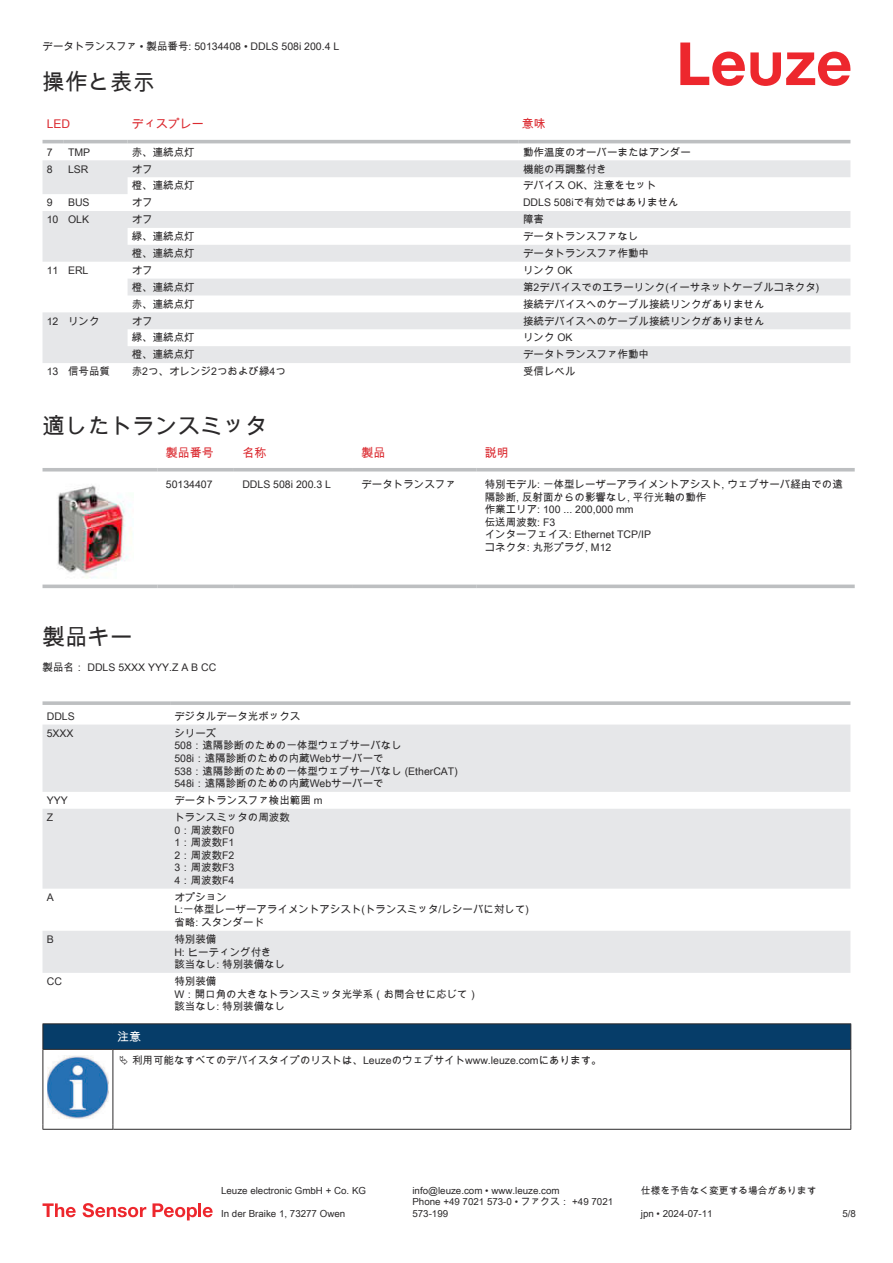
<style>
.page{position:relative;width:893px;height:1263px;background:#fff}
.page>*{position:absolute;margin:0;border:0;box-sizing:border-box;transform-origin:0 0}
.t1{font:22.5px "Arial Unicode MS";color:#2b292a}
.t2{font:12px "Arial Unicode MS";color:#db2a30}
.t3{font:12px "Arial Unicode MS";color:#fff}
.t4{font:10.5px/12.6px "Arial Unicode MS";color:#2b292a}
.t5{font:9.75px/11.7px "Arial Unicode MS";color:#2b292a}
</style>
<div class="page">
<svg style="left:680px;top:43px;width:170px;height:43px"></svg>
<svg style="left:43px;top:160px;width:807px;height:203px;fill:#eaebec"></svg>
<hr style="left:43px;top:140px;width:21px;height:3px;background:#bdbfc1">
<hr style="left:64px;top:140px;width:64px;height:3px;background:#bdbfc1">
<hr style="left:128px;top:140px;width:391px;height:3px;background:#bdbfc1">
<hr style="left:519px;top:140px;width:331px;height:3px;background:#bdbfc1">
<svg style="left:43px;top:471px;width:812px;height:1px"></svg>
<hr style="left:43px;top:468px;width:114px;height:3px;background:#bdbfc1">
<hr style="left:157px;top:468px;width:77px;height:3px;background:#bdbfc1">
<hr style="left:234px;top:468px;width:119px;height:3px;background:#bdbfc1">
<hr style="left:353px;top:468px;width:123px;height:3px;background:#bdbfc1">
<hr style="left:476px;top:468px;width:379px;height:3px;background:#bdbfc1">
<svg style="left:43px;top:584px;width:114px;height:4px"></svg>
<svg style="left:157px;top:584px;width:77px;height:4px"></svg>
<svg style="left:234px;top:584px;width:119px;height:4px"></svg>
<svg style="left:353px;top:584px;width:123px;height:4px"></svg>
<svg style="left:476px;top:584px;width:379px;height:4px;background:#c6c8c9"></svg>
<img style="left:57px;top:485px;width:75px;height:93px">
<svg style="left:43px;top:724px;width:807px;height:249px;fill:#e6e7e9"></svg>
<svg style="left:43px;top:701px;width:127px;height:4px"></svg>
<svg style="left:170px;top:701px;width:680px;height:4px;background:#c3c5c7"></svg>
<svg style="left:43px;top:1203px;width:33px;height:14px"></svg>
<svg style="left:83px;top:1203px;width:63px;height:14px"></svg>
<svg style="left:153px;top:1203px;width:44px;height:17px"></svg>
<hr style="left:198px;top:1203px;width:3px;height:14px;background:#ed272d">
<svg style="left:203px;top:1207px;width:10px;height:10px"></svg>
<svg style="left:44px;top:1050px;width:806px;height:79px"></svg>
<hr style="left:43px;top:1023px;width:70px;height:1px;background:#2b292a">
<hr style="left:43px;top:1049px;width:70px;height:1px;background:#2b292a">
<hr style="left:113px;top:1023px;width:738px;height:1px;background:#2b292a">
<div style="left:43px;top:1024px;width:808px;height:25px;background:#063d69"></div>
<hr style="left:113px;top:1049px;width:738px;height:1px;background:#2b292a">
<hr style="left:43px;top:1050px;width:1px;height:75px;background:#2b292a">
<hr style="left:113px;top:1050px;width:1px;height:75px;background:#2b292a">
<hr style="left:850px;top:1050px;width:1px;height:75px;background:#2b292a">
<hr style="left:43px;top:1129px;width:70px;height:1px;background:#2b292a">
<hr style="left:113px;top:1129px;width:738px;height:1px;background:#2b292a">
<img style="left:47px;top:1056px;width:61px;height:62px">
<div style="left:115px;top:1050px;width:734px;height:20px;background:#fff"></div>
<p class="t4" style="left:43px;top:40px;width:298px">データトランスファ • 製品番号: 50134408 • DDLS 508i 200.4 L</p>
<h1 class="t1" style="left:43px;top:66px;width:114px">操作と表示</h1>
<p class="t2" style="left:47px;top:117px;width:25px">LED</p>
<p class="t2" style="left:132px;top:115px;width:73px">ディスプレー</p>
<p class="t2" style="left:522px;top:115px;width:25px">意味</p>
<p class="t4" style="left:47px;top:145px;width:7px">7</p>
<p class="t4" style="left:68px;top:145px;width:24px">TMP</p>
<p class="t4" style="left:132px;top:145px;width:65px">赤、連続点灯</p>
<p class="t4" style="left:523px;top:145px;width:169px">動作温度のオーバーまたはアンダー</p>
<p class="t4" style="left:47px;top:162px;width:7px">8</p>
<p class="t4" style="left:68px;top:163px;width:22px">LSR</p>
<p class="t4" style="left:132px;top:162px;width:22px">オフ</p>
<p class="t4" style="left:523px;top:162px;width:85px">機能の再調整付き</p>
<p class="t4" style="left:132px;top:179px;width:65px">橙、連続点灯</p>
<p class="t4" style="left:523px;top:179px;width:135px">デバイス OK、注意をセット</p>
<p class="t4" style="left:47px;top:196px;width:7px">9</p>
<p class="t4" style="left:68px;top:196px;width:23px">BUS</p>
<p class="t4" style="left:132px;top:196px;width:22px">オフ</p>
<p class="t4" style="left:523px;top:196px;width:157px">DDLS 508iで有効ではありません</p>
<p class="t4" style="left:47px;top:213px;width:44px">10 OLK</p>
<p class="t4" style="left:132px;top:213px;width:22px">オフ</p>
<p class="t4" style="left:523px;top:213px;width:22px">障害</p>
<p class="t4" style="left:132px;top:230px;width:65px">緑、連続点灯</p>
<p class="t4" style="left:523px;top:230px;width:117px">データトランスファなし</p>
<p class="t4" style="left:132px;top:247px;width:65px">橙、連続点灯</p>
<p class="t4" style="left:523px;top:247px;width:127px">データトランスファ作動中</p>
<p class="t4" style="left:47px;top:264px;width:43px">11 ERL</p>
<p class="t4" style="left:132px;top:264px;width:22px">オフ</p>
<p class="t4" style="left:523px;top:264px;width:51px">リンク OK</p>
<p class="t4" style="left:132px;top:281px;width:65px">橙、連続点灯</p>
<p class="t4" style="left:523px;top:281px;width:298px">第2デバイスでのエラーリンク(イーサネットケーブルコネクタ)</p>
<p class="t4" style="left:132px;top:297px;width:65px">赤、連続点灯</p>
<p class="t4" style="left:523px;top:297px;width:243px">接続デバイスへのケーブル接続リンクがありません</p>
<p class="t4" style="left:47px;top:314px;width:54px">12 リンク</p>
<p class="t4" style="left:132px;top:314px;width:22px">オフ</p>
<p class="t4" style="left:523px;top:314px;width:243px">接続デバイスへのケーブル接続リンクがありません</p>
<p class="t4" style="left:132px;top:331px;width:65px">緑、連続点灯</p>
<p class="t4" style="left:523px;top:331px;width:51px">リンク OK</p>
<p class="t4" style="left:132px;top:348px;width:65px">橙、連続点灯</p>
<p class="t4" style="left:523px;top:348px;width:127px">データトランスファ作動中</p>
<p class="t4" style="left:47px;top:365px;width:65px">13 信号品質</p>
<p class="t4" style="left:132px;top:365px;width:156px">赤2つ、オレンジ2つおよび緑4つ</p>
<p class="t4" style="left:523px;top:365px;width:54px">受信レベル</p>
<h1 class="t1" style="left:43px;top:410px;width:227px">適したトランスミッタ</h1>
<p class="t2" style="left:166px;top:444px;width:49px">製品番号</p>
<p class="t2" style="left:242px;top:444px;width:25px">名称</p>
<p class="t2" style="left:361px;top:444px;width:25px">製品</p>
<p class="t2" style="left:485px;top:444px;width:25px">説明</p>
<p class="t4" style="left:166px;top:478px;width:48px">50134407</p>
<p class="t4" style="left:242px;top:478px;width:90px">DDLS 508i 200.3 L</p>
<p class="t4" style="left:361px;top:478px;width:96px">データトランスファ</p>
<p class="t4" style="left:485px;top:478px;width:360px">特別モデル: 一体型レーザーアライメントアシスト, ウェブサーバ経由での遠隔診断, 反射面からの影響なし, 平行光軸の動作<br>作業エリア: 100 ... 200,000 mm<br>伝送周波数: F3<br>インターフェイス: Ethernet TCP/IP<br>コネクタ: 丸形プラグ, M12</p>
<h1 class="t1" style="left:43px;top:620px;width:91px">製品キー</h1>
<p class="t4" style="left:43px;top:660px;width:175px">製品名： DDLS 5XXX YYY.Z A B CC</p>
<p class="t4" style="left:47px;top:710px;width:30px">DDLS</p>
<p class="t4" style="left:174px;top:710px;width:127px">デジタルデータ光ボックス</p>
<p class="t4" style="left:47px;top:726px;width:28px">5XXX</p>
<p class="t4" style="left:174px;top:726px;width:285px">シリーズ<br>508：遠隔診断のための一体型ウェブサーバなし<br>508i：遠隔診断のための内蔵Webサーバーで<br>538：遠隔診断のための一体型ウェブサーバなし (EtherCAT)<br>548i：遠隔診断のための内蔵Webサーバーで</p>
<p class="t4" style="left:47px;top:794px;width:23px">YYY</p>
<p class="t4" style="left:174px;top:794px;width:150px">データトランスファ検出範囲 m</p>
<p class="t4" style="left:47px;top:811px;width:8px">Z</p>
<p class="t4" style="left:174px;top:811px;width:117px">トランスミッタの周波数<br>0：周波数F0<br>1：周波数F1<br>2：周波数F2<br>3：周波数F3<br>4：周波数F4</p>
<p class="t4" style="left:47px;top:891px;width:9px">A</p>
<p class="t4" style="left:174px;top:891px;width:356px">オプション<br>L:一体型レーザーアライメントアシスト(トランスミッタ/レシーバに対して)省略: スタンダード</p>
<p class="t4" style="left:47px;top:933px;width:9px">B</p>
<p class="t4" style="left:174px;top:933px;width:112px">特別装備<br>H: ヒーティング付き<br>該当なし: 特別装備なし</p>
<p class="t4" style="left:47px;top:975px;width:17px">CC</p>
<p class="t4" style="left:174px;top:975px;width:305px">特別装備<br>W：開口角の大きなトランスミッタ光学系（お問合せに応じて）該当なし: 特別装備なし</p>
<p class="t3" style="left:117px;top:1028px;width:25px">注意</p>
<p class="t4" style="left:132px;top:1054px;width:471px">利用可能なすべてのデバイスタイプのリストは、Leuzeのウェブサイトwww.leuze.comにあります。</p>
<p class="t5" style="left:221px;top:1184px;width:146px">Leuze electronic GmbH + Co. KG</p>
<p class="t5" style="left:412px;top:1184px;width:149px">info@leuze.com • www.leuze.com</p>
<p class="t5" style="left:641px;top:1184px;width:177px">仕様を予告なく変更する場合があります</p>
<p class="t5" style="left:221px;top:1207px;width:126px">In der Braike 1, 73277 Owen</p>
<p class="t5" style="left:412px;top:1196px;width:202px">Phone +49 7021 573-0 • ファクス： +49 7021<br>573-199</p>
<p class="t5" style="left:641px;top:1207px;width:73px">jpn • 2024-07-11</p>
<p class="t5" style="left:842px;top:1207px;width:15px">5/8</p>
</div>
